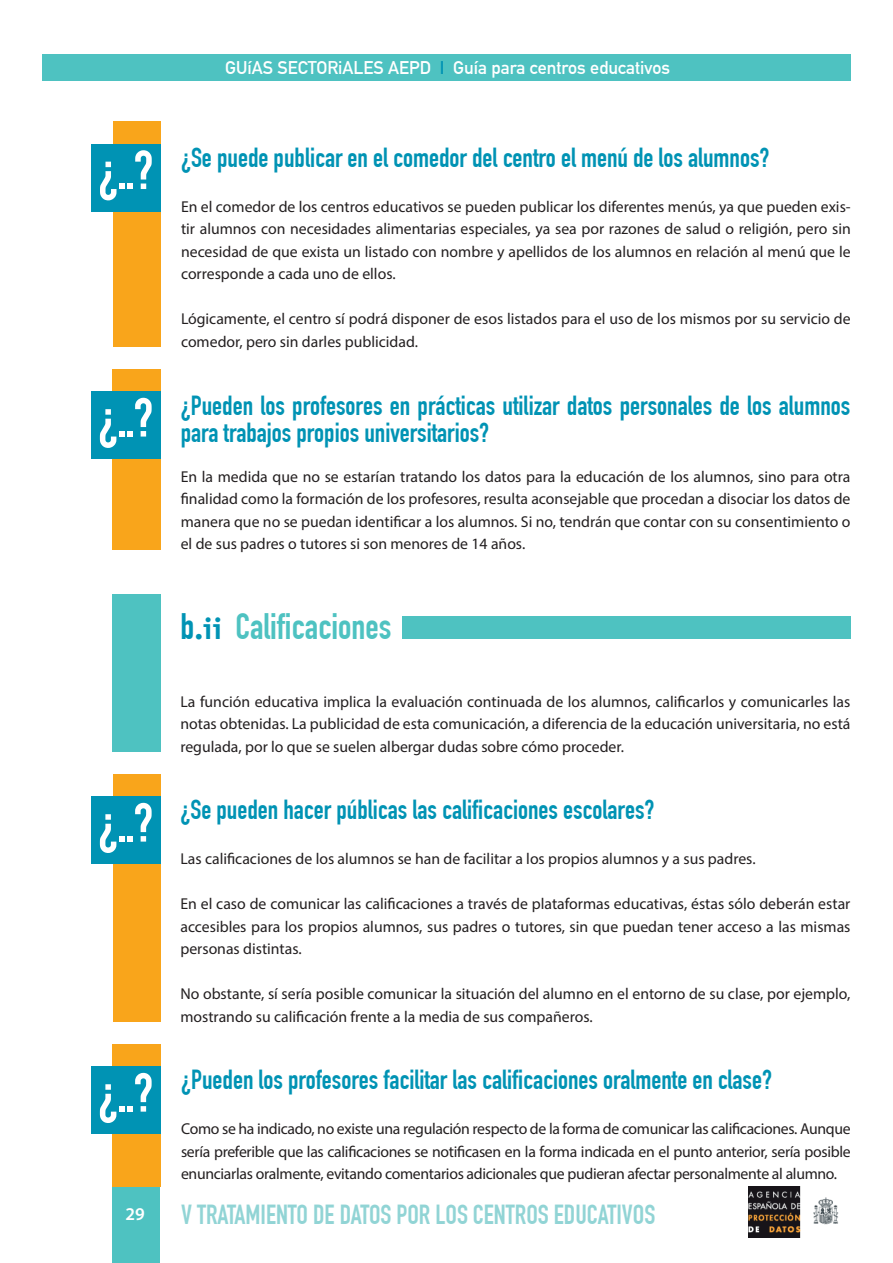
<style>
.page{position:relative;width:893px;height:1263px;background:#fff}
.page>*{position:absolute;margin:0;border:0;box-sizing:border-box;transform-origin:0 0}
.t1{font:700 54px "DIN Condensed";color:#fff}
.t2{font:700 36px "DIN Condensed";color:#4ec2c1}
.t3{font:700 27px/27px "DIN Condensed";color:#0093b4}
.t4{font:700 27px "DIN Condensed";color:#91d4d5}
.t5{font:700 18px "DIN Alternate";color:#fff}
.t6{font:600 18px "Myriad Pro";color:#fff}
.t7{font:15.75px/22.5px "Myriad Pro";color:#231f20;text-align:justify}
.s1{color:#0093b4}
.s2{font-family:"Officina Sans Std";font-size:30px;color:#0093b4}
</style>
<div class="page">
<div style="left:42px;top:54px;width:809px;height:27px;background:#4ec2c1"></div>
<div style="left:112px;top:1186px;width:47px;height:77px;background:#4ec2c1"></div>
<img style="left:748px;top:1186px;width:91px;height:51px">
<div style="left:113px;top:122px;width:47px;height:224px;background:#f9a51b"></div>
<div style="left:91px;top:144px;width:69px;height:68px;background:#0093b4"></div>
<div style="left:112px;top:369px;width:48px;height:180px;background:#f9a51b"></div>
<div style="left:91px;top:392px;width:69px;height:67px;background:#0093b4"></div>
<div style="left:112px;top:594px;width:48px;height:158px;background:#4ec2c1"></div>
<div style="left:113px;top:774px;width:47px;height:248px;background:#f9a51b"></div>
<div style="left:91px;top:796px;width:69px;height:68px;background:#0093b4"></div>
<div style="left:112px;top:1044px;width:48px;height:142px;background:#f9a51b"></div>
<div style="left:91px;top:1067px;width:69px;height:67px;background:#0093b4"></div>
<div style="left:403px;top:616px;width:448px;height:23px;background:#4ec2c1"></div>
<p class="t5" style="left:225px;top:54px;width:446px">GUíAS SECTORiALES AEPD <span class="s1">I</span> Guía para centros educativos</p>
<h1 class="t1" style="left:98px;top:138px;width:57px">¿..?</h1>
<h3 class="t3" style="left:181px;top:144px;width:590px">¿Se puede publicar en el comedor del centro el menú de los alumnos?</h3>
<p class="t7" style="left:181px;top:195px;width:671px">En el comedor de los centros educativos se pueden publicar los diferentes menús, ya que pueden exis&shy;tir alumnos con necesidades alimentarias especiales, ya sea por razones de salud o religión, pero sin necesidad de que exista un listado con nombre y apellidos de los alumnos en relación al menú que le corresponde a cada uno de ellos.</p>
<p class="t7" style="left:181px;top:307px;width:671px">Lógicamente, el centro sí podrá disponer de esos listados para el uso de los mismos por su servicio de comedor, pero sin darles publicidad.</p>
<h1 class="t1" style="left:98px;top:386px;width:57px">¿..?</h1>
<h3 class="t3" style="left:181px;top:393px;width:671px">¿Pueden los profesores en prácticas utilizar datos personales de los alumnos para trabajos propios universitarios?</h3>
<p class="t7" style="left:181px;top:465px;width:671px">En la medida que no se estarían tratando los datos para la educación de los alumnos, sino para otra finalidad como la formación de los profesores, resulta aconsejable que procedan a disociar los datos de manera que no se puedan identificar a los alumnos. Si no, tendrán que contar con su consentimiento o el de sus padres o tutores si son menores de 14 años.</p>
<h2 class="t2" style="left:180px;top:605px;width:213px"><span class="s1">b</span><span class="s2">.ii</span> Calificaciones</h2>
<p class="t7" style="left:180px;top:690px;width:672px">La función educativa implica la evaluación continuada de los alumnos, calificarlos y comunicarles las notas obtenidas. La publicidad de esta comunicación, a diferencia de la educación universitaria, no está regulada, por lo que se suelen albergar dudas sobre cómo proceder.</p>
<h1 class="t1" style="left:98px;top:791px;width:57px">¿..?</h1>
<h3 class="t3" style="left:180px;top:796px;width:476px">¿Se pueden hacer públicas las calificaciones escolares?</h3>
<p class="t7" style="left:180px;top:847px;width:577px">Las calificaciones de los alumnos se han de facilitar a los propios alumnos y a sus padres.</p>
<p class="t7" style="left:180px;top:892px;width:672px">En el caso de comunicar las calificaciones a través de plataformas educativas, éstas sólo deberán estar accesibles para los propios alumnos, sus padres o tutores, sin que puedan tener acceso a las mismas personas distintas.</p>
<p class="t7" style="left:180px;top:982px;width:672px">No obstante, sí sería posible comunicar la situación del alumno en el entorno de su clase, por ejemplo, mostrando su calificación frente a la media de sus compañeros.</p>
<h1 class="t1" style="left:98px;top:1061px;width:57px">¿..?</h1>
<h3 class="t3" style="left:181px;top:1066px;width:592px">¿Pueden los profesores facilitar las calificaciones oralmente en clase?</h3>
<p class="t7" style="left:181px;top:1117px;width:671px">Como se ha indicado, no existe una regulación respecto de la forma de comunicar las calificaciones. Aunque sería preferible que las calificaciones se notificasen en la forma indicada en el punto anterior, sería posible enunciarlas oralmente, evitando comentarios adicionales que pudieran afectar personalmente al alumno.</p>
<p class="t6" style="left:125px;top:1202px;width:21px">29</p>
<h3 class="t4" style="left:181px;top:1199px;width:476px">V TRATAMIENTO DE DATOS POR LOS CENTROS EDUCATIVOS</h3>
</div>
